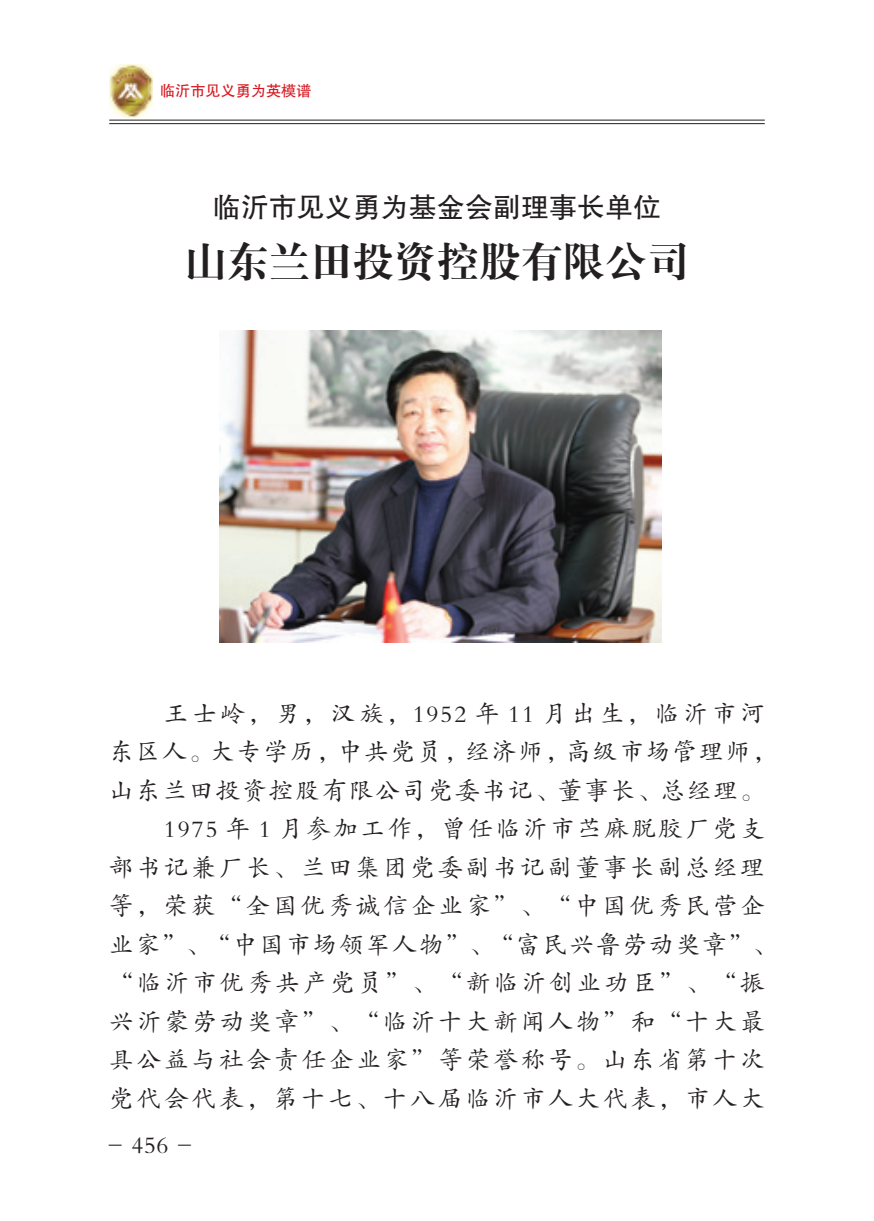
<style>
.page{position:relative;width:874px;height:1221px;background:#fff}
.page>*{position:absolute;margin:0;border:0;box-sizing:border-box;transform-origin:0 0}
.t1{font:42px "H Ya 4 gj";color:#231f20}
.t2{font:28px "FZHTJW GB1 0";color:#231f20}
.t3{font:24.5px/38.5px "FZKTJW GB1 0";letter-spacing:.12em;color:#231f20}
.t4{font:24.5px/38.5px "FZKTJW GB1 0";letter-spacing:.085em;color:#231f20}
.t5{font:15.05px "FZHTJW GB1 0";color:#d7171f}
</style>
<div class="page">
<img style="left:109px;top:64px;width:44px;height:53px">
<hr style="left:109px;top:120px;width:655px;height:1px;background:#231f20">
<hr style="left:109px;top:123px;width:655px;height:1px;background:#231f20">
<img style="left:219px;top:330px;width:442px;height:312px">
<p class="t5" style="left:160px;top:83px;width:153px">临沂市见义勇为英模谱</p>
<p class="t2" style="left:213px;top:192px;width:449px">临沂市见义勇为基金会副理事长单位</p>
<p class="t1" style="left:185px;top:240px;width:505px">山东兰田投资控股有限公司</p>
<p class="t4" style="left:109px;top:694px;width:669px;text-indent:55px">王士岭，男，汉族，1952 年 11 月出生，临沂市河东区人。大专学历，中共党员，经济师，高级市场管理师，山东兰田投资控股有限公司党委书记、董事长、总经理。</p>
<p class="t3" style="left:109px;top:810px;width:669px;text-indent:55px">1975 年 1 月参加工作，曾任临沂市苎麻脱胶厂党支部书记兼厂长、兰田集团党委副书记副董事长副总经理等，荣获“全国优秀诚信企业家”、“中国优秀民营企业家”、“中国市场领军人物”、“富民兴鲁劳动奖章”、“临沂市优秀共产党员”、“新临沂创业功臣”、“振兴沂蒙劳动奖章”、“临沂十大新闻人物”和“十大最具公益与社会责任企业家”等荣誉称号。山东省第十次党代会代表，第十七、十八届临沂市人大代表，市人大</p>
<p class="t3" style="left:107px;top:1125px;width:87px">- 456 -</p>
</div>
